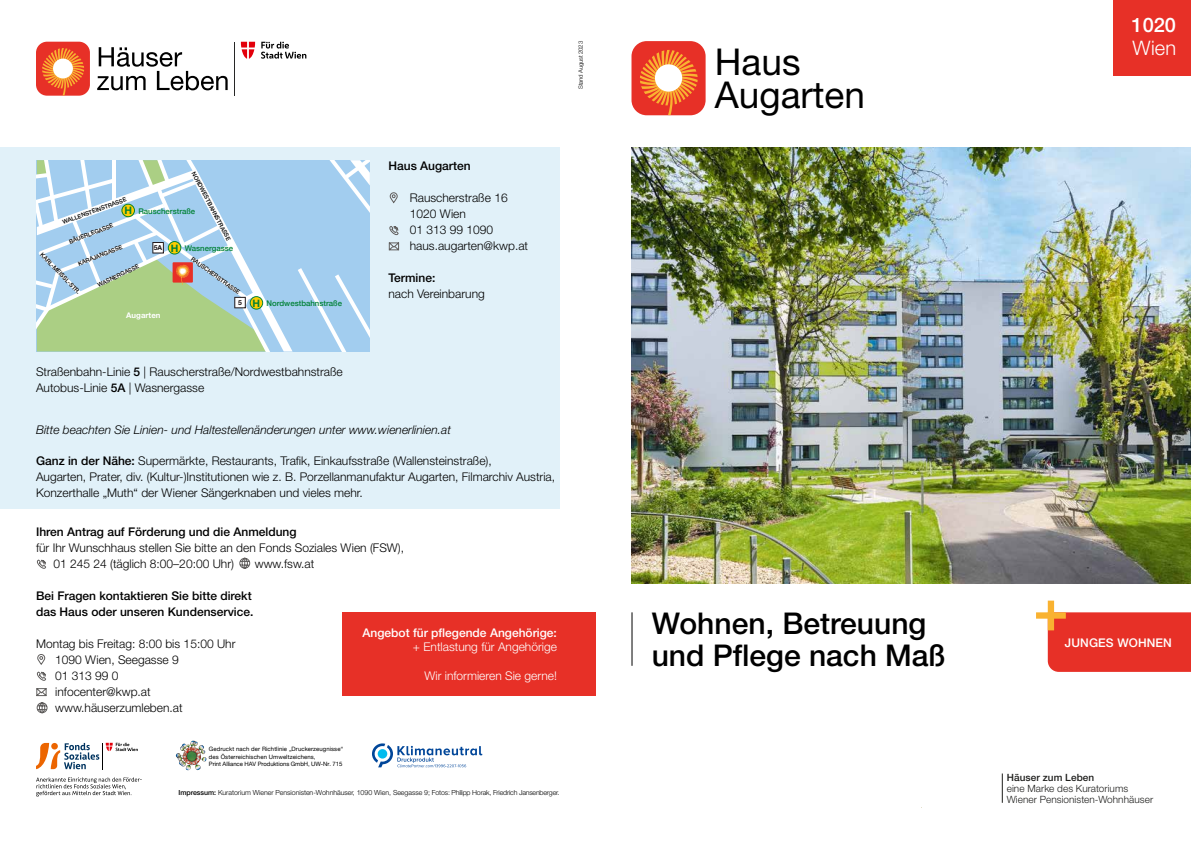
<style>
.page{position:relative;width:1191px;height:842px;background:#fff}
.page>*{position:absolute;margin:0;border:0;box-sizing:border-box;transform-origin:0 0}
.t1{font:37px/33px "Helvetica Neue LT Pro";color:#000}
.t2{font:36.5px/32.6px "Helvetica Neue LT Pro";color:#000}
.t3{font:500 30px/32px "Helvetica Neue LT Pro";color:#000}
.t4{font:500 20px "Helvetica Neue LT Pro";color:#fff}
.t5{font:300 20px "Helvetica Neue LT Pro";color:#fff}
.t6{font:300 12px/16px "Helvetica Neue LT Pro";color:#000}
.t7{font:500 12px/16px "Helvetica Neue LT Pro";color:#000}
.t8{font:italic 300 12px "Helvetica Neue LT Pro";color:#000}
.t9{font:300 12px "Helvetica Neue LT Pro";color:#fff}
.t10{font:500 12px "Helvetica Neue LT Pro";color:#fff}
.t11{font:700 10.3px "Helvetica Neue LT Std";color:#008135}
.t12{font:300 10px/11px "Helvetica Neue LT Pro";letter-spacing:.005em;color:#1d1d1b}
.t13{font:500 10px "Helvetica Neue LT Pro";letter-spacing:.01em;color:#1d1d1b}
.t14{font:500 7.8px "Helvetica Neue";color:#008135}
.t15{font:700 7.8px "Helvetica Neue LT Std";color:#fff}
.t16{font:300 7px "Helvetica Neue LT Pro";letter-spacing:-.005em;color:#000}
.t17{font:700 6.8px "Helvetica Neue LT Std";color:#1a1215}
.t18{font:6px/7.2px "Helvetica Neue";letter-spacing:.015em;color:#000}
.t19{font:300 6px "Helvetica Neue LT Pro";letter-spacing:-.025em;color:#000}
.t20{font:500 5.9px "Helvetica Neue";color:#000}
.s1{font-family:"Helvetica Neue LT Std";font-weight:700;font-size:10.3px}
.s2{font-weight:500}
</style>
<div class="page">
<svg style="left:97px;top:47px;width:131px;height:43px"></svg>
<div style="left:36px;top:42px;width:54px;height:54px;background:#e73027;border-radius:11px"></div>
<svg style="left:42px;top:48px;width:42px;height:47px"></svg>
<div style="left:53px;top:59px;width:20px;height:19px;background:#fff;border-radius:50%"></div>
<hr style="left:234px;top:42px;width:1px;height:53px;background:#272726">
<svg style="left:241px;top:42px;width:14px;height:17px"></svg>
<svg style="left:261px;top:42px;width:45px;height:17px"></svg>
<div style="left:0;top:147px;width:559px;height:362px;background:#e1f1f9"></div>
<div style="left:1113px;top:0;width:78px;height:75px;background:#e73027"></div>
<svg style="left:36px;top:559px;width:10px;height:10px"></svg>
<svg style="left:240px;top:557px;width:11px;height:12px"></svg>
<svg style="left:36px;top:654px;width:12px;height:59px"></svg>
<div style="left:631px;top:41px;width:74px;height:74px;background:#e73027;border-radius:15px"></div>
<svg style="left:640px;top:50px;width:57px;height:65px"></svg>
<div style="left:655px;top:64px;width:27px;height:28px;background:#fff;border-radius:50%"></div>
<hr style="left:631px;top:612px;width:1px;height:54px;background:#000">
<hr style="left:1002px;top:773px;width:1px;height:30px;background:#1d1d1b">
<img style="left:631px;top:147px;width:560px;height:437px">
<svg style="left:389px;top:192px;width:9px;height:11px"></svg>
<svg style="left:388px;top:226px;width:12px;height:25px"></svg>
<div style="left:37px;top:160px;width:333px;height:191px;background:#a2cdef"></div>
<svg style="left:272px;top:313px;width:20px;height:38px"></svg>
<svg style="left:298px;top:268px;width:72px;height:83px"></svg>
<svg style="left:329px;top:160px;width:41px;height:53px"></svg>
<svg style="left:37px;top:160px;width:235px;height:191px"></svg>
<svg style="left:186px;top:741px;width:7px;height:8px"></svg>
<svg style="left:372px;top:743px;width:110px;height:24px"></svg>
<svg style="left:36px;top:777px;width:106px;height:19px"></svg>
<svg style="left:36px;top:743px;width:102px;height:26px"></svg>
<svg style="left:1036px;top:601px;width:155px;height:71px"></svg>
<div style="left:342px;top:612px;width:253px;height:84px;background:#e73027"></div>
<p class="t19" style="left:577px;top:89px;width:49px;rotate:-90deg">Stand August 2023</p>
<p class="t20" style="left:197px;top:170px;width:78px;rotate:62deg">NORDWESTBAHNSTRASSE</p>
<p class="t20" style="left:61px;top:218px;width:69px;rotate:-20deg">WALLENSTEINSTRASSE</p>
<p class="t20" style="left:45px;top:250px;width:56px;rotate:46deg">KARL-MEISSL-STR.</p>
<p class="t14" style="left:124px;top:205px;width:72px"><span class="s1">H</span> Rauscherstraße</p>
<p class="t20" style="left:68px;top:237px;width:48px;rotate:-21deg">BÄUERLEGASSE</p>
<p class="t20" style="left:77px;top:259px;width:48px;rotate:-22deg">KARAJANGASSE</p>
<p class="t11" style="left:171px;top:242px;width:9px">H</p>
<p class="t17" style="left:154px;top:244px;width:10px">5A</p>
<p class="t14" style="left:185px;top:242px;width:50px">Wasnergasse</p>
<p class="t20" style="left:194px;top:254px;width:60px;rotate:36deg">RAUSCHERSTRASSE</p>
<p class="t20" style="left:96px;top:281px;width:46px;rotate:-25deg">WASNERGASSE</p>
<p class="t15" style="left:126px;top:311px;width:36px">Augarten</p>
<p class="t17" style="left:238px;top:298px;width:5px">5</p>
<p class="t11" style="left:253px;top:297px;width:9px">H</p>
<p class="t14" style="left:266px;top:297px;width:77px">Nordwestbahnstraße</p>
<p class="t6" style="left:36px;top:364px;width:308px">Straßenbahn-Linie <span class="s2">5</span> | Rauscherstraße/Nordwestbahnstraße<br>Autobus-Linie <span class="s2">5A</span> | Wasnergasse</p>
<p class="t7" style="left:388px;top:158px;width:84px">Haus Augarten</p>
<p class="t6" style="left:410px;top:190px;width:120px">Rauscherstraße 16<br>1020 Wien<br>01 313 99 1090 haus.augarten@kwp.at</p>
<p class="t7" style="left:388px;top:270px;width:48px">Termine:</p>
<p class="t6" style="left:388px;top:286px;width:98px">nach Vereinbarung</p>
<p class="t8" style="left:36px;top:422px;width:416px">Bitte beachten Sie Linien- und Haltestellenänderungen unter www.wienerlinien.at</p>
<p class="t6" style="left:36px;top:453px;width:521px"><span class="s2">Ganz in der Nähe:</span> Supermärkte, Restaurants, Trafik, Einkaufsstraße (Wallensteinstraße),<br>Augarten, Prater, div. (Kultur-)Institutionen wie z. B. Porzellanmanufaktur Augarten, Filmarchiv Austria,<br>Konzerthalle „Muth“ der Wiener Sängerknaben und vieles mehr.</p>
<p class="t7" style="left:36px;top:523px;width:262px">Ihren Antrag auf Förderung und die Anmeldung</p>
<p class="t6" style="left:53px;top:539px;width:352px;text-indent:-17px">für Ihr Wunschhaus stellen Sie bitte an den Fonds Soziales Wien (FSW),<br>01 245 24 (täglich 8:00–20:00 Uhr)</p>
<p class="t6" style="left:255px;top:555px;width:61px">www.fsw.at</p>
<p class="t7" style="left:36px;top:587px;width:219px">Bei Fragen kontaktieren Sie bitte direkt das Haus oder unseren Kundenservice.</p>
<p class="t6" style="left:55px;top:635px;width:182px;text-indent:-19px">Montag bis Freitag: 8:00 bis 15:00 Uhr<br>1090 Wien, Seegasse 9<br>01 313 99 0<br>infocenter@kwp.at www.häuserzumleben.at</p>
<p class="t18" style="left:209px;top:746px;width:136px">Gedruckt nach der Richtlinie „Druckerzeugnisse“ des Österreichischen Umweltzeichens,<br>Print Alliance HAV Produktions GmbH, UW-Nr. 715</p>
<p class="t10" style="left:362px;top:625px;width:196px">Angebot für pflegende Angehörige:</p>
<p class="t9" style="left:413px;top:640px;width:145px">+ Entlastung für Angehörige</p>
<p class="t9" style="left:424px;top:668px;width:134px">Wir informieren Sie gerne!</p>
<p class="t16" style="left:179px;top:789px;width:382px"><span class="s2">Impressum:</span> Kuratorium Wiener Pensionisten-Wohnhäuser, 1090 Wien, Seegasse 9; Fotos: Philipp Horak, Friedrich Jansenberger.</p>
<h2 class="t2" style="left:715px;top:45px;width:124px">Haus<br>Alszeile</h2>
<h1 class="t1" style="left:715px;top:44px;width:152px;text-indent:27px">a<br>Augarten</h1>
<h3 class="t4" style="left:1131px;top:13px;width:46px">1020</h3>
<h3 class="t5" style="left:1132px;top:36px;width:45px">Wien</h3>
<h3 class="t3" style="left:651px;top:607px;width:295px">Wohnen, Betreuung und Pflege nach Maß</h3>
<p class="t10" style="left:1065px;top:636px;width:108px">JUNGES WOHNEN</p>
<p class="t13" style="left:1006px;top:771px;width:89px">Häuser zum Leben</p>
<p class="t12" style="left:1006px;top:782px;width:148px">eine Marke des Kuratoriums<br>Wiener Pensionisten-Wohnhäuser</p>
</div>
